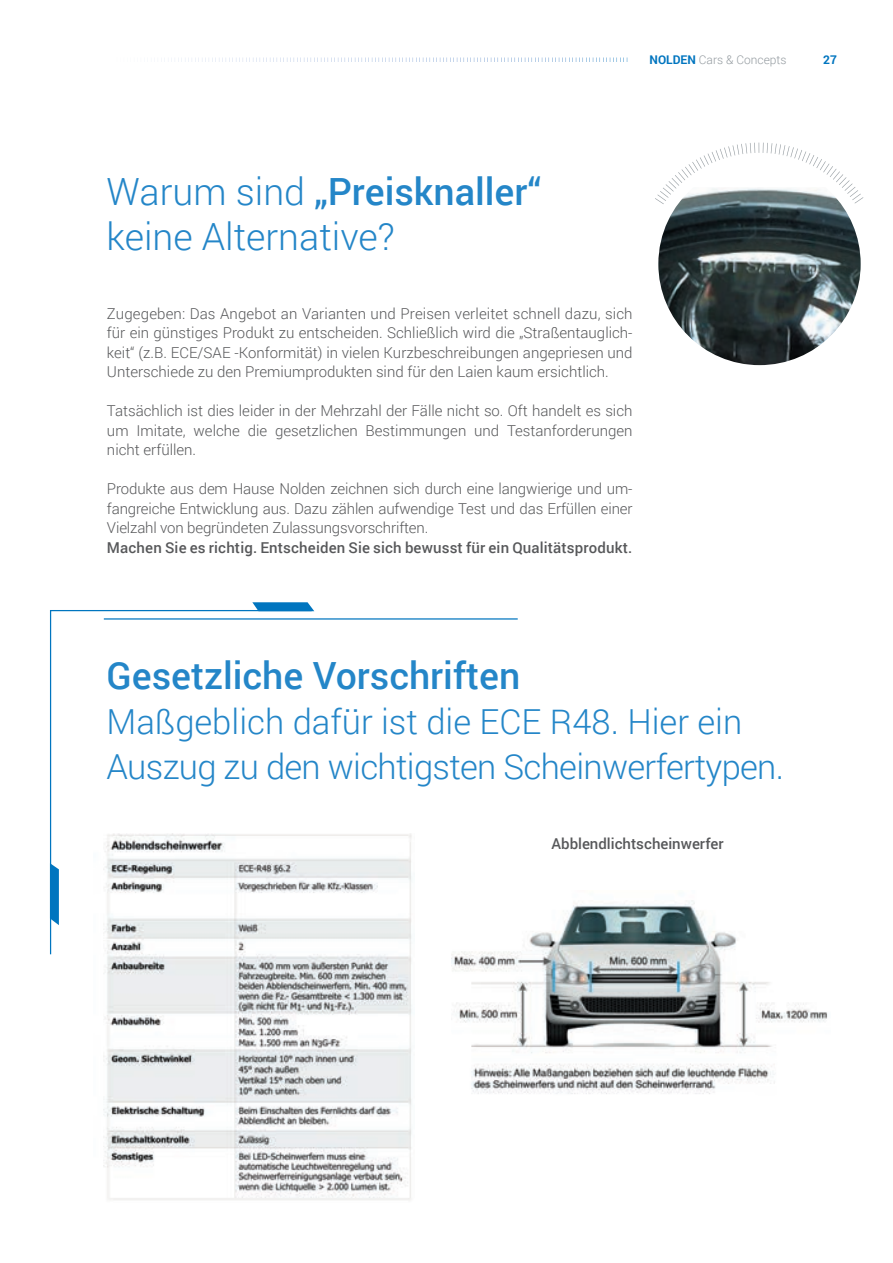
<style>
.page{position:relative;width:893px;height:1263px;background:#fff}
.page>*{position:absolute;margin:0;border:0;box-sizing:border-box;transform-origin:0 0}
.t1{font:300 37.5px/45px "Roboto";color:#2486c8}
.t2{font:500 37.5px "Roboto";color:#2486c8}
.t3{font:300 34.5px/45px "Roboto";letter-spacing:-.02em;color:#2486c8}
.t4{font:300 15px/19.5px "Roboto";color:#57585a;text-align:justify}
.t5{font:500 15px "Roboto";letter-spacing:.01em;color:#57585a}
.t6{font:300 12px "Roboto";color:#959ca1}
.t7{font:700 12px "Roboto";color:#0075bf}
.s1{font-weight:700;color:#0075bf}
.s2{font-weight:500}
</style>
<div class="page">
<img style="left:452px;top:900px;width:376px;height:194px">
<img style="left:103px;top:833px;width:309px;height:368px">
<svg style="left:49px;top:610px;width:264px;height:345px"></svg>
<svg style="left:50px;top:863px;width:9px;height:62px"></svg>
<hr style="left:104px;top:618px;width:414px;height:2px;background:#0075bf">
<svg style="left:252px;top:602px;width:62px;height:9px"></svg>
<img style="left:658px;top:204px;width:203px;height:161px">
<svg style="left:655px;top:143px;width:208px;height:61px"></svg>
<svg style="left:164px;top:57px;width:463px;height:5px"></svg>
<p class="t6" style="left:649px;top:51px;width:139px"><span class="s1">NOLDEN</span> Cars &amp; Concepts</p>
<p class="t7" style="left:823px;top:51px;width:15px">27</p>
<h1 class="t1" style="left:107px;top:167px;width:436px">Warum sind <span class="s2">„Preisknaller“ </span>keine Alternative?</h1>
<p class="t4" style="left:107px;top:303px;width:527px">Zugegeben: Das Angebot an Varianten und Preisen verleitet schnell dazu, sich für ein günstiges Produkt zu entscheiden. Schließlich wird die „Straßentauglich&shy;keit“ (z.B. ECE/SAE -Konformität) in vielen Kurzbeschreibungen angepriesen und Unterschiede zu den Premiumprodukten sind für den Laien kaum ersichtlich.</p>
<p class="t4" style="left:107px;top:401px;width:527px">Tatsächlich ist dies leider in der Mehrzahl der Fälle nicht so. Oft handelt es sich um Imitate, welche die gesetzlichen Bestimmungen und Testanforderungen nicht erfüllen.</p>
<p class="t4" style="left:107px;top:479px;width:527px">Produkte aus dem Hause Nolden zeichnen sich durch eine langwierige und um&shy;fangreiche Entwicklung aus. Dazu zählen aufwendige Test und das Erfüllen einer Vielzahl von begründeten Zulassungsvorschriften.</p>
<p class="t5" style="left:107px;top:537px;width:527px">Machen Sie es richtig. Entscheiden Sie sich bewusst für ein Qualitätsprodukt.</p>
<h1 class="t2" style="left:107px;top:649px;width:415px">Gesetzliche Vorschriften</h1>
<h2 class="t3" style="left:107px;top:698px;width:679px">Maßgeblich dafür ist die ECE R48. Hier ein<br>Auszug zu den wichtigsten Scheinwerfertypen.</h2>
<p class="t5" style="left:551px;top:833px;width:174px">Abblendlichtscheinwerfer</p>
</div>
